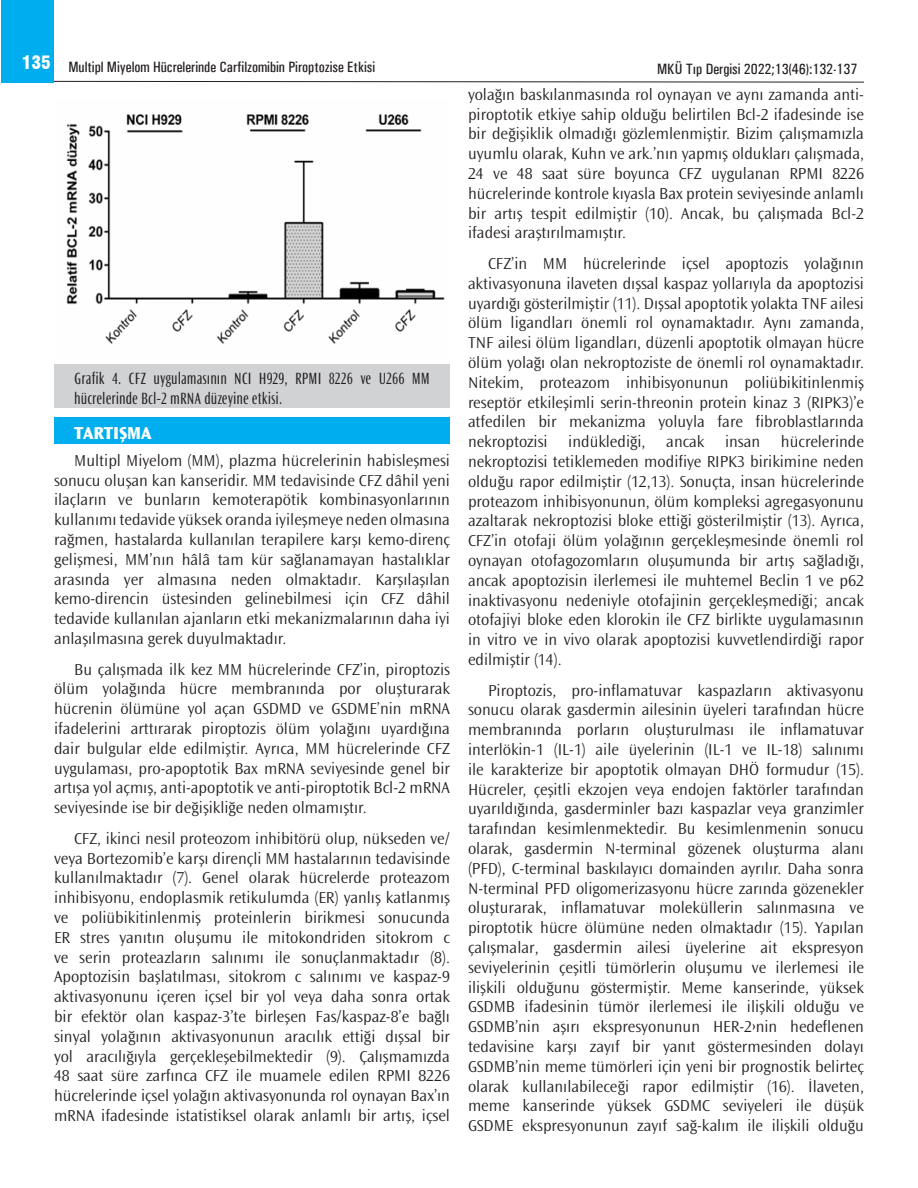
<style>
.page{position:relative;width:918px;height:1188px;background:#fff}
.page>*{position:absolute;margin:0;border:0;box-sizing:border-box;transform-origin:0 0}
.Gövde_Başlık_1__Sevi{font:800 18px "Ocean Sans MT Pro";color:#fff}
.Makale_Metni_Gövde-T{font:300 16.5px/19.8px "Ocean Sans MT Pro";color:#231f20;text-align:justify}
.Şekil_Alt_Yazısı-TR{font:condensed 16.5px/19.8px "Ocean Sans MT Pro";color:#231f20}
.t1{font:500 15px "Univers Condensed";color:#231f20}
</style>
<div class="page">
<svg style="left:53px;top:81px;width:811px;height:2px;background:#918f8f"></svg>
<div style="left:2px;top:0;width:52px;height:82px;background:#00aeef"></div>
<div style="left:55px;top:364px;width:395px;height:44px;background:#d1d2d4"></div>
<div style="left:55px;top:418px;width:395px;height:26px;background:#00aeef"></div>
<img style="left:66px;top:113px;width:379px;height:231px">
<p class="t1" style="left:22px;top:58px;width:355px"><sup>135</sup> Multipl Miyelom Hücrelerinde Carfilzomibin Piroptozise Etkisi</p>
<p class="Şekil_Alt_Yazısı-TR" style="left:74px;top:369px;width:357px">Grafik 4. CFZ uygulamasının NCI H929, RPMI 8226 ve U266 MM hücrelerinde Bcl-2 mRNA düzeyine etkisi.</p>
<p class="Gövde_Başlık_1__Sevi" style="left:74px;top:422px;width:79px">TARTIŞMA</p>
<p class="Makale_Metni_Gövde-T" style="left:54px;top:450px;width:398px;text-indent:20px">Multipl Miyelom (MM), plazma hücrelerinin habisleşmesi sonucu oluşan kan kanseridir. MM tedavisinde CFZ dâhil yeni ilaçların ve bunların kemoterapötik kombinasyonlarının kullanımı tedavide yüksek oranda iyileşmeye neden olmasına rağmen, hastalarda kullanılan terapilere karşı kemo-direnç gelişmesi, MM’nın hâlâ tam kür sağlanamayan hastalıklar arasında yer almasına neden olmaktadır. Karşılaşılan kemo-direncin üstesinden gelinebilmesi için CFZ dâhil tedavide kullanılan ajanların etki mekanizmalarının daha iyi anlaşılmasına gerek duyulmaktadır.</p>
<p class="Makale_Metni_Gövde-T" style="left:54px;top:659px;width:398px;text-indent:20px">Bu çalışmada ilk kez MM hücrelerinde CFZ’in, piroptozis ölüm yolağında hücre membranında por oluşturarak hücrenin ölümüne yol açan GSDMD ve GSDME’nin mRNA ifadelerini arttırarak piroptozis ölüm yolağını uyardığına dair bulgular elde edilmiştir. Ayrıca, MM hücrelerinde CFZ uygulaması, pro-apoptotik Bax mRNA seviyesinde genel bir artışa yol açmış, anti-apoptotik ve anti-piroptotik Bcl-2 mRNA seviyesinde ise bir değişikliğe neden olmamıştır.</p>
<p class="Makale_Metni_Gövde-T" style="left:54px;top:828px;width:398px;text-indent:20px">CFZ, ikinci nesil proteozom inhibitörü olup, nükseden ve/ veya Bortezomib’e karşı dirençli MM hastalarının tedavisinde kullanılmaktadır (7). Genel olarak hücrelerde proteazom inhibisyonu, endoplasmik retikulumda (ER) yanlış katlanmış ve poliübikitinlenmiş proteinlerin birikmesi sonucunda ER stres yanıtın oluşumu ile mitokondriden sitokrom c ve serin proteazların salınımı ile sonuçlanmaktadır (8).<br>Apoptozisin başlatılması, sitokrom c salınımı ve kaspaz-9 aktivasyonunu içeren içsel bir yol veya daha sonra ortak bir efektör olan kaspaz-3’te birleşen Fas/kaspaz-8’e bağlı sinyal yolağının aktivasyonunun aracılık ettiği dışsal bir yol aracılığıyla gerçekleşebilmektedir (9). Çalışmamızda 48 saat süre zarfınca CFZ ile muamele edilen RPMI 8226 hücrelerinde içsel yolağın aktivasyonunda rol oynayan Bax’ın mRNA ifadesinde istatistiksel olarak anlamlı bir artış, içsel</p>
<p class="t1" style="left:657px;top:60px;width:202px">MKÜ Tıp Dergisi 2022;13(46):132-137</p>
<p class="Makale_Metni_Gövde-T" style="left:468px;top:84px;width:398px">yolağın baskılanmasında rol oynayan ve aynı zamanda anti&shy;piroptotik etkiye sahip olduğu belirtilen Bcl-2 ifadesinde ise bir değişiklik olmadığı gözlemlenmiştir. Bizim çalışmamızla uyumlu olarak, Kuhn ve ark.’nın yapmış oldukları çalışmada, 24 ve 48 saat süre boyunca CFZ uygulanan RPMI 8226 hücrelerinde kontrole kıyasla Bax protein seviyesinde anlamlı bir artış tespit edilmiştir (10). Ancak, bu çalışmada Bcl-2 ifadesi araştırılmamıştır.</p>
<p class="Makale_Metni_Gövde-T" style="left:468px;top:254px;width:398px;text-indent:20px">CFZ’in MM hücrelerinde içsel apoptozis yolağının aktivasyonuna ilaveten dışsal kaspaz yollarıyla da apoptozisi uyardığı gösterilmiştir (11). Dışsal apoptotik yolakta TNF ailesi ölüm ligandları önemli rol oynamaktadır. Aynı zamanda, TNF ailesi ölüm ligandları, düzenli apoptotik olmayan hücre ölüm yolağı olan nekroptoziste de önemli rol oynamaktadır.<br>Nitekim, proteazom inhibisyonunun poliübikitinlenmiş reseptör etkileşimli serin-threonin protein kinaz 3 (RIPK3)’e atfedilen bir mekanizma yoluyla fare fibroblastlarında nekroptozisi</p>
<p class="Makale_Metni_Gövde-T" style="left:468px;top:432px;width:398px;text-indent:313px">hücrelerinde nekroptozisi tetiklemeden modifiye RIPK3 birikimine neden olduğu rapor edilmiştir (12,13). Sonuçta, insan hücrelerinde proteazom inhibisyonunun, ölüm kompleksi agregasyonunu azaltarak nekroptozisi bloke ettiği gösterilmiştir (13). Ayrıca, CFZ’in otofaji ölüm yolağının gerçekleşmesinde önemli rol oynayan otofagozomların oluşumunda bir artış sağladığı, ancak apoptozisin ilerlemesi ile muhtemel Beclin 1 ve p62 inaktivasyonu nedeniyle otofajinin gerçekleşmediği; ancak otofajiyi bloke eden klorokin ile CFZ birlikte uygulamasının in vitro ve in vivo olarak apoptozisi kuvvetlendirdiği rapor edilmiştir (14).</p>
<p class="Makale_Metni_Gövde-T" style="left:468px;top:680px;width:398px;text-indent:20px">Piroptozis, pro-inflamatuvar kaspazların aktivasyonu sonucu olarak gasdermin ailesinin üyeleri tarafından hücre membranında porların oluşturulması ile inflamatuvar interlökin-1 (IL-1) aile üyelerinin (IL-1 ve IL-18) salınımı ile karakterize bir apoptotik olmayan DHÖ formudur (15).<br>Hücreler, çeşitli ekzojen veya endojen faktörler tarafından uyarıldığında, gasderminler bazı kaspazlar veya granzimler tarafından kesimlenmektedir. Bu kesimlenmenin sonucu olarak, gasdermin N-terminal gözenek oluşturma alanı (PFD), C-terminal baskılayıcı domainden ayrılır. Daha sonra N-terminal PFD oligomerizasyonu hücre zarında gözenekler oluşturarak, inflamatuvar moleküllerin salınmasına ve piroptotik hücre ölümüne neden olmaktadır (15). Yapılan çalışmalar, gasdermin ailesi üyelerine ait ekspresyon seviyelerinin çeşitli tümörlerin oluşumu ve ilerlemesi ile ilişkili olduğunu göstermiştir. Meme kanserinde, yüksek GSDMB ifadesinin tümör ilerlemesi ile ilişkili olduğu ve GSDMB’nin aşırı ekspresyonunun HER-2›nin hedeflenen tedavisine karşı zayıf bir yanıt göstermesinden dolayı GSDMB’nin meme tümörleri için yeni bir prognostik belirteç olarak kullanılabileceği rapor edilmiştir (16). İlaveten, meme kanserinde yüksek GSDMC seviyeleri ile düşük GSDME ekspresyonunun zayıf sağ-kalım ile ilişkili olduğu</p>
<p class="Makale_Metni_Gövde-T" style="left:568px;top:432px;width:79px">indüklediği,</p>
<p class="Makale_Metni_Gövde-T" style="left:666px;top:432px;width:40px">ancak</p>
<p class="Makale_Metni_Gövde-T" style="left:725px;top:432px;width:37px">insan</p>
</div>
